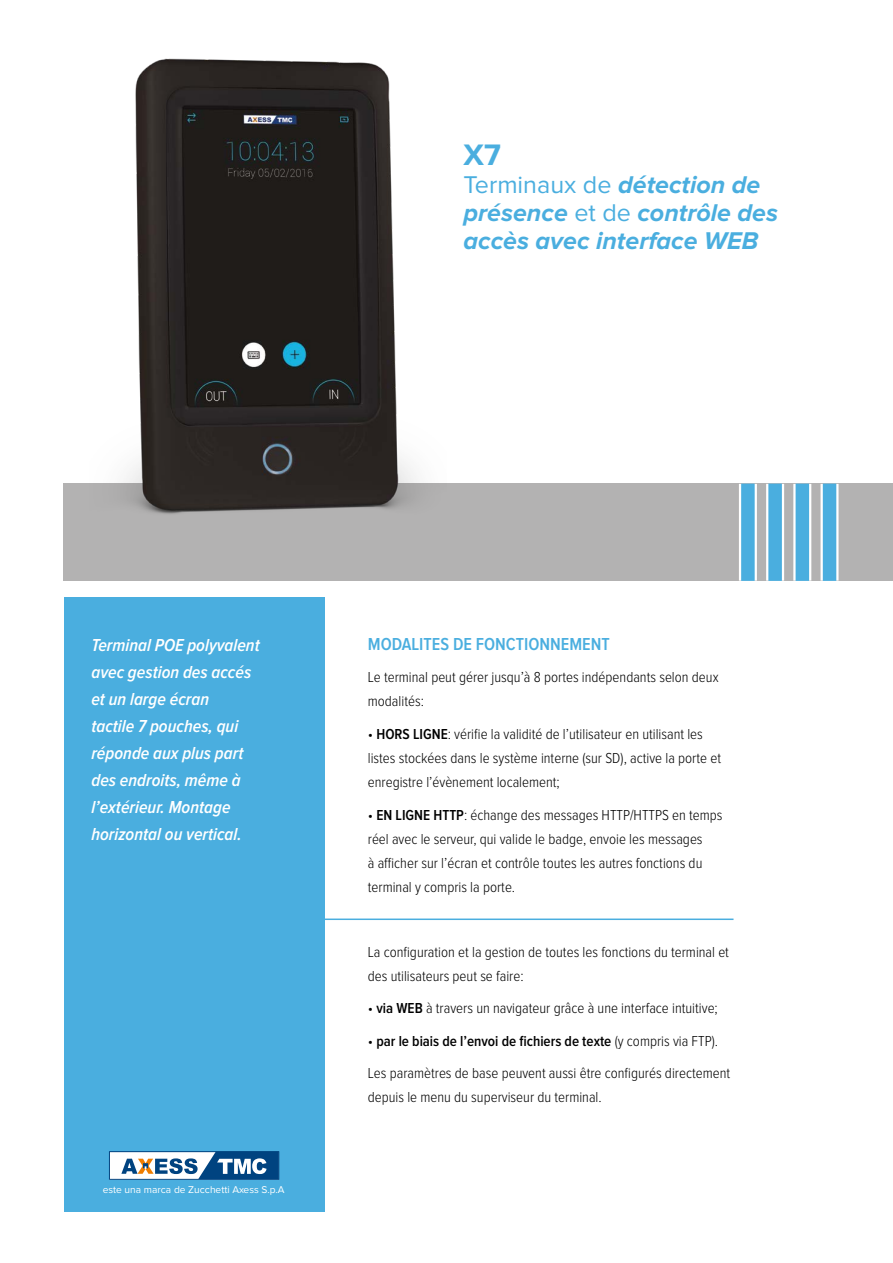
<style>
.page{position:relative;width:893px;height:1263px;background:#fff}
.page>*{position:absolute;margin:0;border:0;box-sizing:border-box;transform-origin:0 0}
.t1{font:700 30.75px "Proxima Nova";color:#4aaedf}
.t2{font:italic 700 25.05px/28.2px "Proxima Nova";color:#4aaedf}
.t3{font:italic 600 18px/27px "Proxima Nova Cond";color:#fff}
.t4{font:600 18px "Proxima Nova Cond";color:#4aaedf}
.t5{font:300 15px/24px "Proxima Nova Cond";color:#000}
.t6{font:10.2px "Proxima Nova";color:#fff}
.s1{font-weight:400;font-style:normal}
.s2{font-weight:600}
</style>
<div class="page">
<div style="left:64px;top:597px;width:260px;height:615px;background:#4aaedf"></div>
<div style="left:64px;top:484px;width:829px;height:97px;background:#b3b2b2"></div>
<div style="left:739px;top:484px;width:18px;height:97px;background:#fff"></div>
<div style="left:741px;top:484px;width:14px;height:97px;background:#4aaedf"></div>
<div style="left:766px;top:484px;width:18px;height:97px;background:#fff"></div>
<div style="left:768px;top:484px;width:14px;height:97px;background:#4aaedf"></div>
<svg style="left:793px;top:484px;width:18px;height:97px"></svg>
<div style="left:796px;top:484px;width:13px;height:97px;background:#4aaedf"></div>
<div style="left:820px;top:484px;width:18px;height:97px;background:linear-gradient(to bottom,#d1eaf6,#d1eaf6)"></div>
<div style="left:823px;top:484px;width:13px;height:97px;background:#4aaedf"></div>
<img style="left:89px;top:58px;width:357px;height:456px">
<svg style="left:109px;top:1151px;width:170px;height:29px;background:#7f9eba"></svg>
<hr style="left:324px;top:918px;width:409px;height:2px;background:#4aaedf">
<h1 class="t1" style="left:463px;top:137px;width:39px">X7</h1>
<h2 class="t2" style="left:463px;top:171px;width:316px"><span class="s1">Terminaux de</span> détection de présence <span class="s1">et de</span> contrôle des accès avec interface WEB</h2>
<p class="t3" style="left:91px;top:632px;width:170px">Terminal POE polyvalent avec gestion des accés et un large écran<br>tactile 7 pouches, qui réponde aux plus part des endroits, même à l’extérieur. Montage horizontal ou vertical.</p>
<p class="t6" style="left:103px;top:1185px;width:183px">este una marca de Zucchetti Axess S.p.A</p>
<p class="t4" style="left:368px;top:636px;width:244px">MODALITES DE FONCTIONNEMENT</p>
<p class="t5" style="left:368px;top:666px;width:352px">Le terminal peut gérer jusqu’à 8 portes indépendants selon deux modalités:</p>
<p class="t5" style="left:368px;top:723px;width:355px">• <span class="s2">HORS LIGNE</span>: vérifie la validité de l’utilisateur en utilisant les listes stockées dans le système interne (sur SD), active la porte et enregistre l’évènement localement;</p>
<p class="t5" style="left:368px;top:803px;width:356px">• <span class="s2">EN LIGNE HTTP</span>: échange des messages HTTP/HTTPS en temps réel avec le serveur, qui valide le badge, envoie les messages<br>à afficher sur l’écran et contrôle toutes les autres fonctions du terminal y compris la porte.</p>
<p class="t5" style="left:368px;top:940px;width:363px">La configuration et la gestion de toutes les fonctions du terminal et des utilisateurs peut se faire:</p>
<p class="t5" style="left:368px;top:997px;width:352px">• <span class="s2">via WEB</span> à travers un navigateur grâce à une interface intuitive;</p>
<p class="t5" style="left:368px;top:1025px;width:364px;line-height:32.5px">• <span class="s2">par le biais de l’envoi de fichiers de texte</span> (y compris via FTP).<br>Les paramètres de base peuvent aussi être configurés directement</p>
<p class="t5" style="left:368px;top:1086px;width:235px">depuis le menu du superviseur du terminal.</p>
</div>
